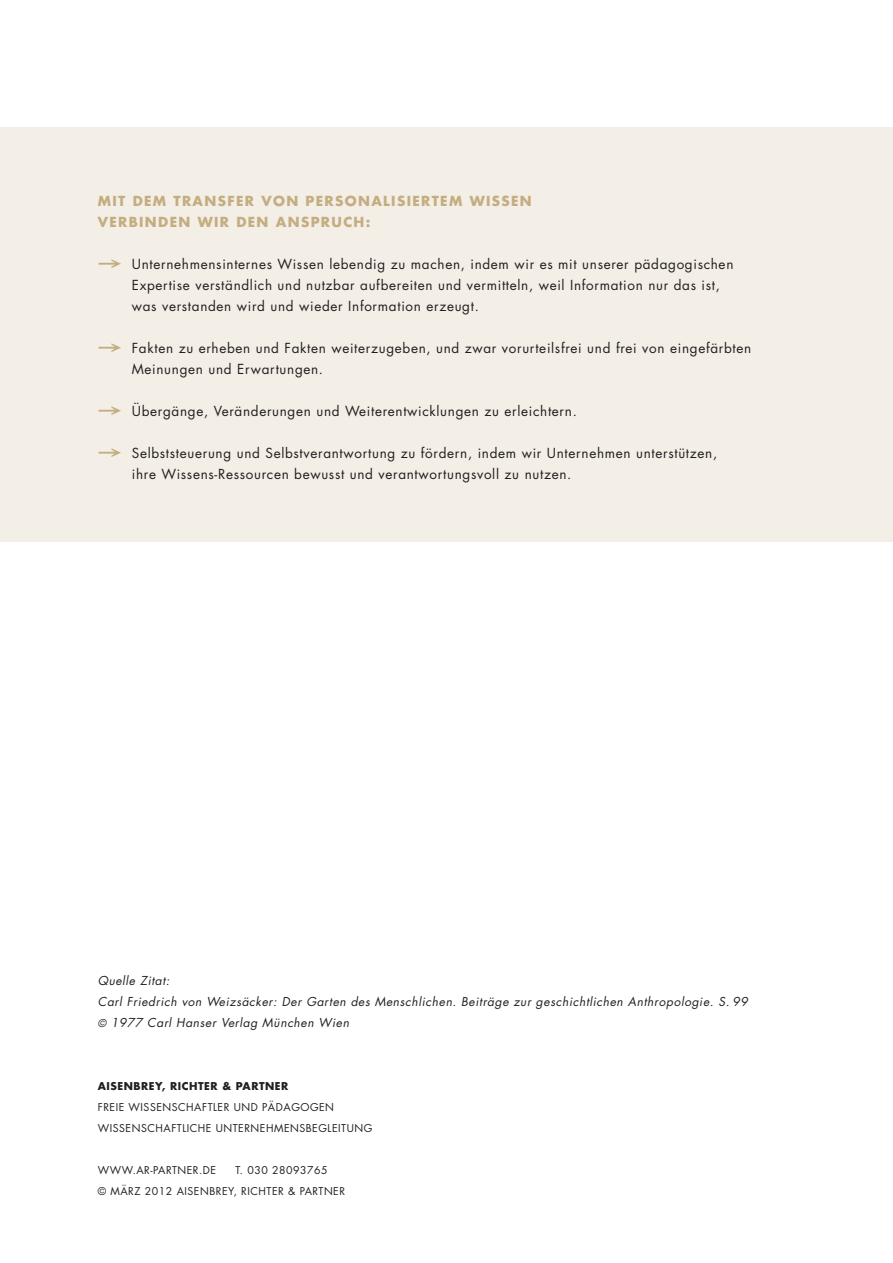
<style>
.page{position:relative;width:893px;height:1263px;background:#fff}
.page>*{position:absolute;margin:0;border:0;box-sizing:border-box;transform-origin:0 0}
.t1{font:13.5px "Futura";letter-spacing:.05em;color:#231f20}
.t2{font:700 13.5px "Futura";letter-spacing:.1em;color:#c4ad80}
.t3{font:italic 12px "Futura";letter-spacing:.05em;color:#231f20}
.t4{font:10.5px "Futura";letter-spacing:.05em;color:#231f20}
.t5{font:700 10.5px "Futura";letter-spacing:.05em;color:#231f20}
.s1{font-size:10.5px}
</style>
<div class="page">
<div style="left:0;top:128px;width:893px;height:414px;background:#f3eee6"></div>
<p class="t2" style="left:98px;top:192px;width:435px">MIT DEM TRANSFER VON PERSONALISIERTEM WISSEN</p>
<p class="t2" style="left:98px;top:213px;width:274px">VERBINDEN WIR DEN ANSPRUCH:</p>
<p class="t1" style="left:132px;top:255px;width:603px">Unternehmensinternes Wissen lebendig zu machen, indem wir es mit unserer pädagogischen</p>
<p class="t1" style="left:132px;top:276px;width:590px">Expertise verständlich und nutzbar aufbereiten und vermitteln, weil Information nur das ist,</p>
<p class="t1" style="left:132px;top:297px;width:349px">was verstanden wird und wieder Information erzeugt.</p>
<p class="t1" style="left:132px;top:339px;width:621px">Fakten zu erheben und Fakten weiterzugeben, und zwar vorurteilsfrei und frei von eingefärbten</p>
<p class="t1" style="left:132px;top:360px;width:193px">Meinungen und Erwartungen.</p>
<p class="t1" style="left:132px;top:402px;width:447px">Übergänge, Veränderungen und Weiterentwicklungen zu erleichtern.</p>
<p class="t1" style="left:132px;top:444px;width:587px">Selbststeuerung und Selbstverantwortung zu fördern, indem wir Unternehmen unterstützen,</p>
<p class="t1" style="left:132px;top:465px;width:441px">ihre Wissens-Ressourcen bewusst und verantwortungsvoll zu nutzen.</p>
<p class="t3" style="left:98px;top:973px;width:73px">Quelle Zitat:</p>
<p class="t3" style="left:98px;top:994px;width:652px">Carl Friedrich von Weizsäcker: Der Garten des Menschlichen. Beiträge zur geschichtlichen Anthropologie. S. 99</p>
<p class="t3" style="left:98px;top:1015px;width:253px"><span class="s1">©</span> 1977 Carl Hanser Verlag München Wien</p>
<p class="t5" style="left:98px;top:1079px;width:192px">AISENBREY, RICHTER &amp; PARTNER</p>
<p class="t4" style="left:98px;top:1100px;width:238px">FREIE WISSENSCHAFTLER UND PÄDAGOGEN</p>
<p class="t4" style="left:98px;top:1121px;width:276px">WISSENSCHAFTLICHE UNTERNEHMENSBEGLEITUNG</p>
<p class="t4" style="left:98px;top:1163px;width:120px">WWW.AR-PARTNER.DE</p>
<p class="t4" style="left:235px;top:1163px;width:94px">T. 030 28093765</p>
<p class="t4" style="left:98px;top:1184px;width:249px">© MÄRZ 2012 AISENBREY, RICHTER &amp; PARTNER</p>
</div>
